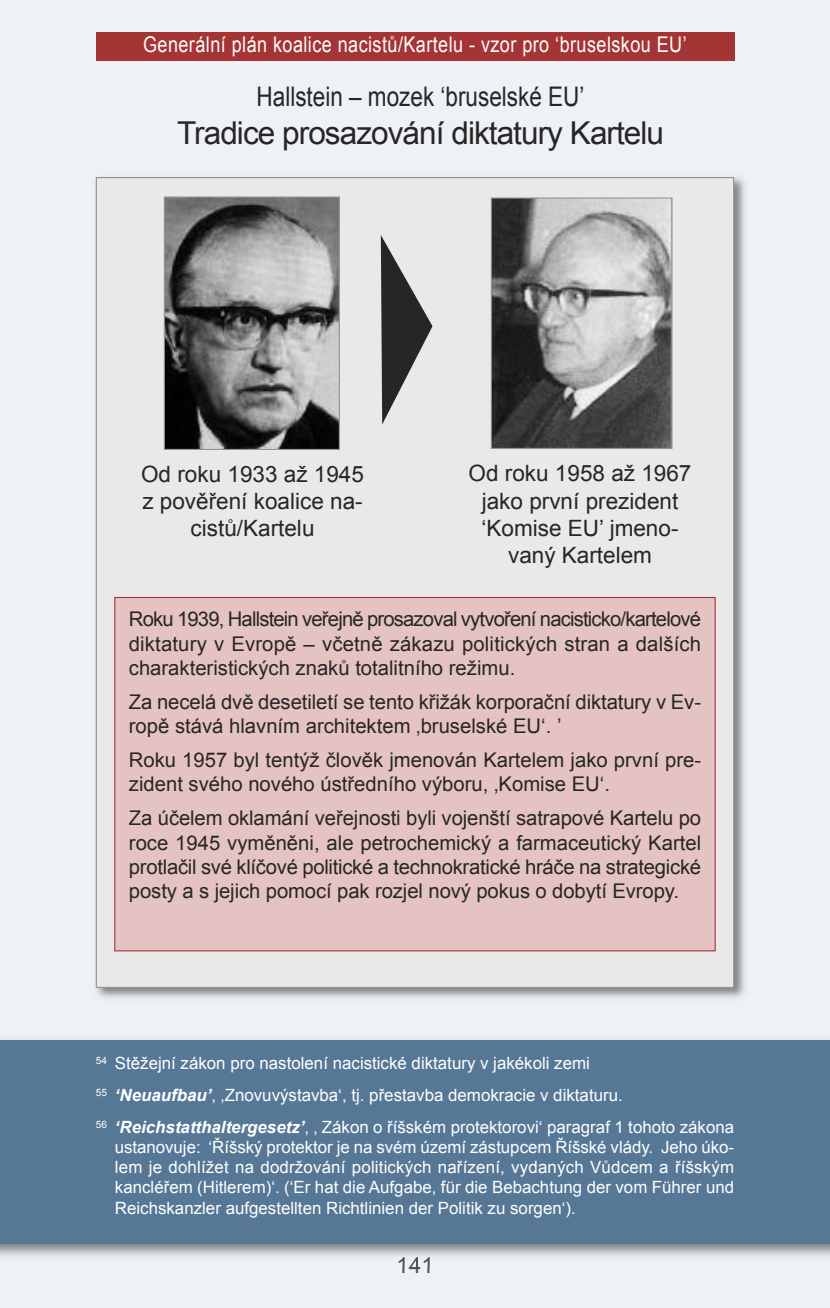
<style>
.page{position:relative;width:830px;height:1308px;background:#fff}
.page>*{position:absolute;margin:0;border:0;box-sizing:border-box;transform-origin:0 0}
.t1{font:31.5px "Arial";letter-spacing:-.03em;color:#272627}
.t2{font:27px "Arial";color:#272627;scale:.83 1}
.t3{font:22.5px/27px "Arial";color:#272627;text-align:center}
.t4{font:22.5px "Arial";color:#525152}
.t5{font:21.6px "Arial";letter-spacing:.025em;color:#fff;scale:.83 1}
.t6{font:20.25px/24.3px "Arial";color:#272627;text-align:justify}
.t7{font:16.88px/20.2px "Arial";color:#fff}
.s1{font-weight:700;font-style:italic}
</style>
<div class="page">
<div style="left:0;top:0;width:829px;height:1307px;background:#eef1f5"></div>
<img style="left:95px;top:177px;width:650px;height:821px">
<div style="left:97px;top:178px;width:635px;height:808px;background:#e9e9e9"></div>
<img style="left:398px;top:1257px;width:31px;height:9px">
<div style="left:0;top:1040px;width:829px;height:204px;background:#567796"></div>
<div style="left:115px;top:598px;width:599px;height:352px;background:#e4c3c2"></div>
<img style="left:492px;top:199px;width:178px;height:248px">
<div style="left:490px;top:197px;width:182px;height:252px;border:1px solid #939393"></div>
<img style="left:166px;top:198px;width:172px;height:250px">
<div style="left:164px;top:196px;width:176px;height:254px;border:1px solid #939393"></div>
<svg style="left:380px;top:235px;width:52px;height:189px"></svg>
<div style="left:96px;top:32px;width:637px;height:29px;background:#a53534"></div>
<p class="t5" style="left:143px;top:32px;width:656px">Generální plán koalice nacistů/Kartelu - vzor pro ‘bruselskou eU’</p>
<h2 class="t2" style="left:256px;top:81px;width:396px">Hallstein – mozek ‘bruselské eU’</h2>
<h1 class="t1" style="left:177px;top:115px;width:488px">tradice prosazování diktatury Kartelu</h1>
<p class="t3" style="left:141px;top:460px;width:224px">Od roku 1933 až 1945 z pověření koalice na&shy;cistů/Kartelu</p>
<p class="t3" style="left:468px;top:460px;width:224px">Od roku 1958 až 1967 jako první prezident ‘Komise eU’ jmeno&shy;vaný Kartelem</p>
<p class="t6" style="left:129px;top:607px;width:573px">roku 1939, Hallstein veřejně prosazoval vytvoření nacisticko/kartelové diktatury v evropě – včetně zákazu politických stran a dalších charakteristických znaků totalitního režimu.</p>
<p class="t6" style="left:129px;top:689px;width:573px">Za necelá dvě desetiletí se tento křižák korporační diktatury v ev&shy;ropě stává hlavním architektem ‚bruselské eU‘. ’</p>
<p class="t6" style="left:129px;top:748px;width:573px">roku 1957 byl tentýž člověk jmenován Kartelem jako první pre&shy;zident svého nového ústředního výboru, ‚Komise eU‘.</p>
<p class="t6" style="left:129px;top:806px;width:573px">Za účelem oklamání veřejnosti byli vojenští satrapové Kartelu po roce 1945 vyměněni, ale petrochemický a farmaceutický Kartel protlačil své klíčové politické a technokratické hráče na strategické posty a s jejich pomocí pak rozjel nový pokus o dobytí evropy.</p>
<p class="t7" style="left:96px;top:1047px;width:639px;line-height:31.7px"><sup>54</sup> stěžejní zákon pro nastolení nacistické diktatury v jakékoli zemi<br><sup>55</sup> <span class="s1">‘Neuaufbau’</span>, ‚Znovuvýstavba‘, tj. přestavba demokracie v diktaturu.<br><sup>56</sup> <span class="s1">‘Reichstatthaltergesetz’</span>, ‚ Zákon o říšském protektorovi‘ paragraf 1 tohoto zákona</p>
<p class="t7" style="left:115px;top:1136px;width:620px;text-align:justify">ustanovuje: ‘Říšský protektor je na svém území zástupcem Říšské vlády. Jeho úko&shy;lem je dohlížet na dodržování politických nařízení, vydaných Vůdcem a říšským kancléřem (Hitlerem)‘. (‘er hat die aufgabe, für die Bebachtung der vom Führer und reichskanzler aufgestellten richtlinien der Politik zu sorgen‘).</p>
<p class="t4" style="left:396px;top:1252px;width:39px">141</p>
</div>
